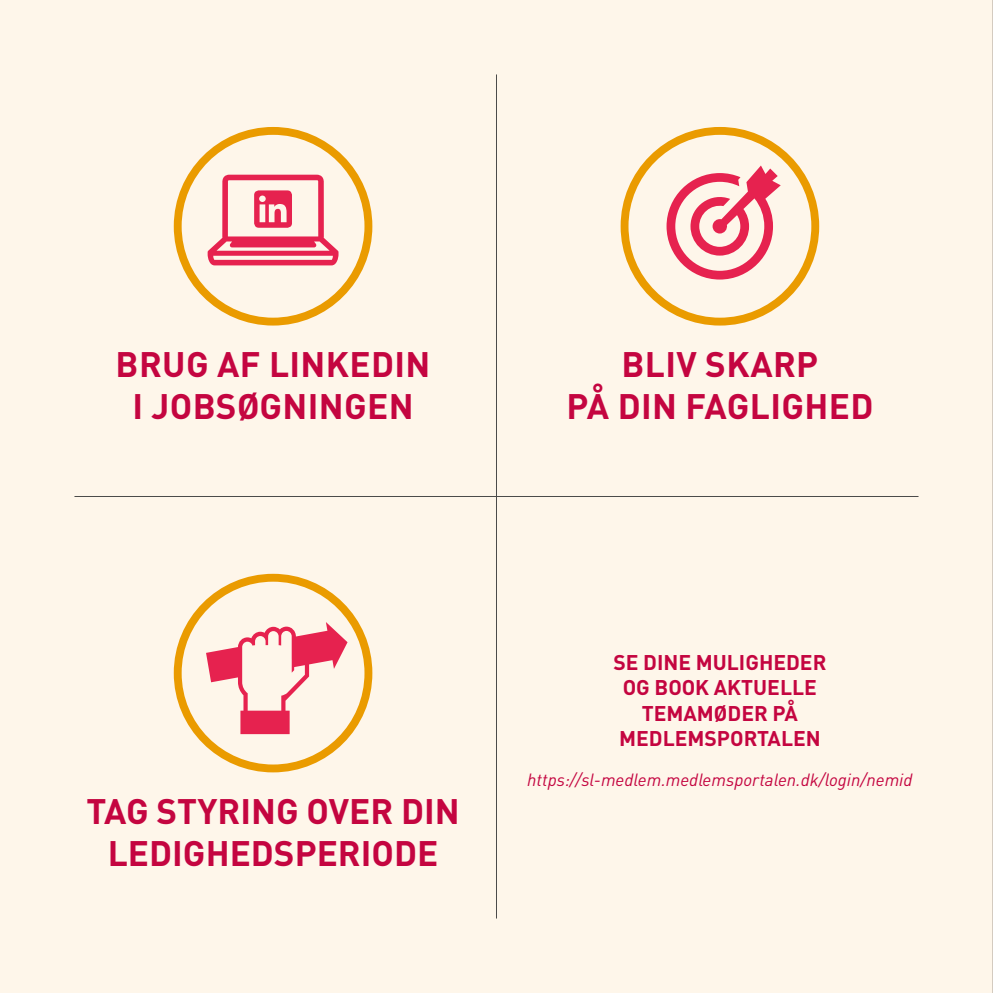
<style>
.page{position:relative;width:993px;height:993px;background:#fff}
.page>*{position:absolute;margin:0;border:0;box-sizing:border-box;transform-origin:0 0}
.t1{font:700 35px/42px "DINOT";letter-spacing:.01em;color:#c40540;text-align:center}
.t2{font:700 21px/25.2px "DINOT";color:#c40540;text-align:center}
.t3{font:italic 17.5px "DINOT";color:#c40540}
</style>
<div class="page">
<div style="left:0;top:0;width:992px;height:992px;background:#fef6ea"></div>
<hr style="left:496px;top:74px;width:1px;height:844px;background:#4b4b4a">
<div style="left:174px;top:573px;width:198px;height:199px;border:8px solid #ea9b00;border-radius:50%"></div>
<hr style="left:74px;top:496px;width:844px;height:1px;background:#4b4b4a">
<div style="left:174px;top:127px;width:198px;height:198px;border:8px solid #ea9b00;border-radius:50%"></div>
<svg style="left:207px;top:175px;width:131px;height:90px"></svg>
<div style="left:620px;top:127px;width:199px;height:198px;border:8px solid #ea9b00;border-radius:50%"></div>
<svg style="left:666px;top:165px;width:114px;height:114px"></svg>
<svg style="left:206px;top:622px;width:141px;height:111px"></svg>
<hr style="left:992px;top:0;width:1px;height:992px;background:#aba197">
<p class="t1" style="left:116px;top:342px;width:316px">BRUG AF LINKEDIN<br>I JOBSØGNINGEN</p>
<p class="t1" style="left:566px;top:342px;width:308px">BLIV SKARP<br>PÅ DIN FAGLIGHED</p>
<p class="t1" style="left:86px;top:789px;width:374px">TAG STYRING OVER DIN<br>LEDIGHEDSPERIODE</p>
<p class="t2" style="left:613px;top:649px;width:214px">SE DINE MULIGHEDER<br>OG BOOK AKTUELLE<br>TEMAMØDER PÅ<br>MEDLEMSPORTALEN</p>
<p class="t3" style="left:527px;top:768px;width:386px">https://sl-medlem.medlemsportalen.dk/login/nemid</p>
</div>
